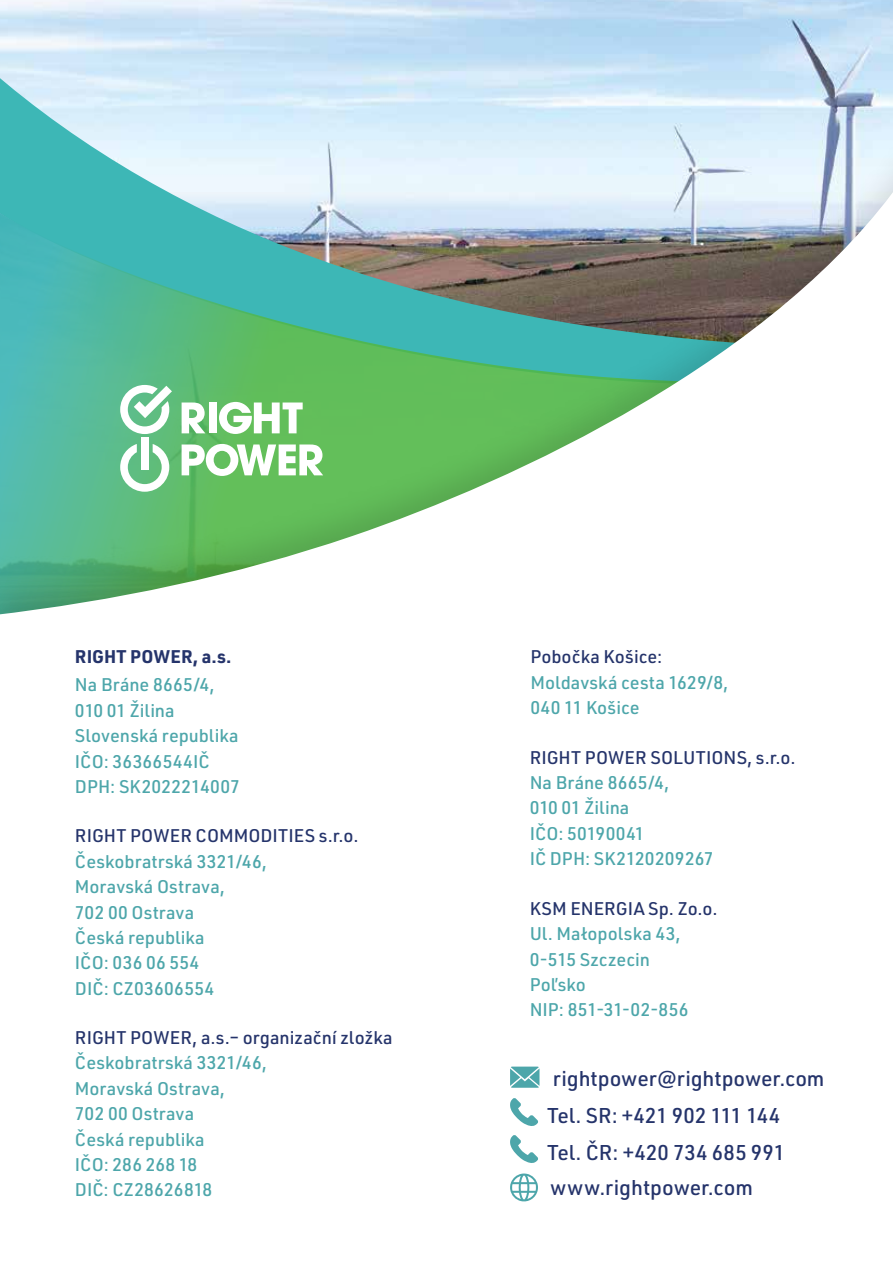
<style>
.page{position:relative;width:893px;height:1263px;background:#fff}
.page>*{position:absolute;margin:0;border:0;box-sizing:border-box;transform-origin:0 0}
.t1{font:500 21px/36.2px "URWDIN";color:#25346b}
.t2{font:500 18px/25.3px "URWDIN";letter-spacing:.01em;color:#4da6aa}
.t3{font:500 18px "URWDIN";letter-spacing:.005em;color:#25346b}
.t4{font:700 18px "URWDIN";letter-spacing:.005em;color:#25346b}
</style>
<div class="page">
<img style="left:0;top:0;width:893px;height:119px">
<svg style="left:0;top:67px;width:874px;height:52px;background:#cee6f6"></svg>
<img style="left:0;top:119px;width:893px;height:57px">
<svg style="left:0;top:176px;width:893px;height:439px"></svg>
<svg style="left:182px;top:444px;width:141px;height:32px"></svg>
<svg style="left:182px;top:402px;width:23px;height:31px"></svg>
<div style="left:209px;top:402px;width:8px;height:31px;background:#fff"></div>
<svg style="left:219px;top:402px;width:84px;height:32px"></svg>
<svg style="left:120px;top:444px;width:49px;height:48px"></svg>
<div style="left:141px;top:437px;width:8px;height:32px;background:#fff"></div>
<svg style="left:120px;top:385px;width:52px;height:49px"></svg>
<svg style="left:510px;top:1098px;width:28px;height:28px"></svg>
<svg style="left:510px;top:1135px;width:28px;height:28px"></svg>
<svg style="left:510px;top:1173px;width:28px;height:29px"></svg>
<svg style="left:510px;top:1066px;width:29px;height:22px"></svg>
<p class="t4" style="left:75px;top:644px;width:158px">RIGHT POWER, a.s.</p>
<p class="t2" style="left:75px;top:672px;width:166px">Na Bráne 8665/4,<br>010 01 Žilina<br>Slovenská republika<br>IČO: 36366544IČ<br>DPH: SK2022214007</p>
<p class="t3" style="left:75px;top:824px;width:285px">RIGHT POWER COMMODITIES s.r.o.</p>
<p class="t2" style="left:75px;top:848px;width:193px">Českobratrská 3321/46,<br>Moravská Ostrava,<br>702 00 Ostrava<br>Česká republika<br>IČO: 036 06 554<br>DIČ: CZ03606554</p>
<p class="t3" style="left:75px;top:1025px;width:319px">RIGHT POWER, a.s.– organizační zložka</p>
<p class="t2" style="left:75px;top:1049px;width:193px">Českobratrská 3321/46,<br>Moravská Ostrava,<br>702 00 Ostrava<br>Česká republika<br>IČO: 286 268 18<br>DIČ: CZ28626818</p>
<p class="t3" style="left:530px;top:645px;width:134px">Pobočka Košice:</p>
<p class="t2" style="left:530px;top:669px;width:199px">Moldavská cesta 1629/8,<br>040 11 Košice</p>
<p class="t3" style="left:530px;top:745px;width:267px">RIGHT POWER SOLUTIONS, s.r.o.</p>
<p class="t2" style="left:530px;top:769px;width:185px">Na Bráne 8665/4,<br>010 01 Žilina<br>IČO: 50190041<br>IČ DPH: SK2120209267</p>
<p class="t3" style="left:530px;top:896px;width:189px">KSM ENERGIA Sp. Zo.o.</p>
<p class="t2" style="left:530px;top:920px;width:160px">Ul. Małopolska 43,<br>0-515 Szczecin<br>Poľsko<br>NIP: 851-31-02-856</p>
<p class="t1" style="left:553px;top:1059px;width:273px">rightpower@rightpower.com</p>
<p class="t1" style="left:547px;top:1096px;width:239px">Tel. SR: +421 902 111 144<br>Tel. ČR: +420 734 685 991 www.rightpower.com</p>
</div>
